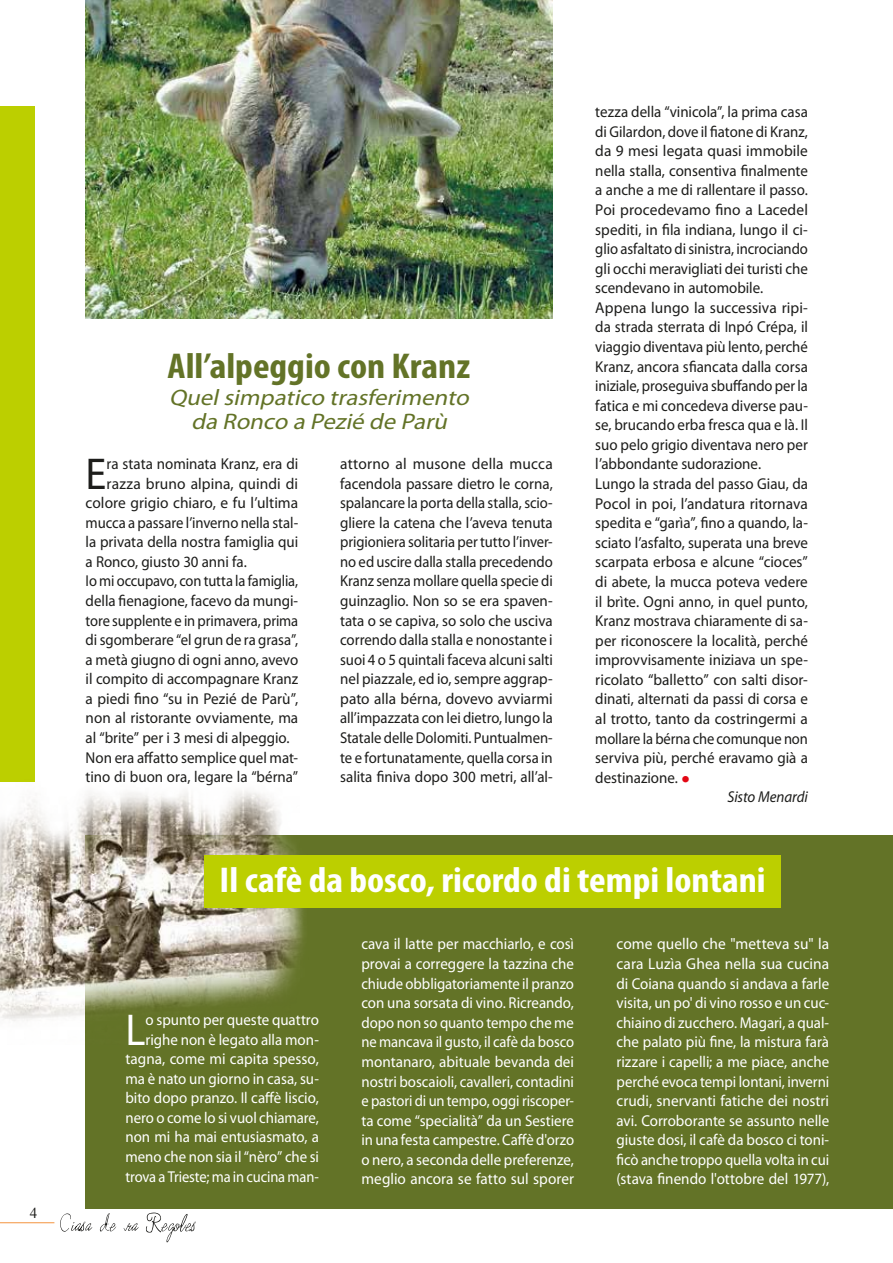
<style>
.page{position:relative;width:893px;height:1263px;background:#fff}
.page>*{position:absolute;margin:0;border:0;box-sizing:border-box;transform-origin:0 0}
.t1{font:44.85px "Myriad Pro";color:#1d1d1b;scale:.95 1}
.t2{font:44.85px "Myriad Pro";color:#fff;scale:.95 1}
.t3{font:700 condensed 36px "Myriad Pro";color:#fff;scale:1.1 1}
.t4{font:700 condensed 36px "Myriad Pro";color:#637327;scale:1.1 1}
.t5{font:italic 22.5px/24px "Myriad Pro";color:#637327;text-align:center;scale:1.1 1}
.t6{font:15.75px "Myriad Pro";color:#1d1d1b;scale:.95 1}
.t7{font:15.75px/19.5px "Myriad Pro";color:#1d1d1b;text-align:justify}
.t8{font:15.75px/19.6px "Myriad Pro";letter-spacing:-.005em;color:#fff;text-align:justify;scale:.95 1}
.t9{font:15.75px/19.6px "Myriad Pro";letter-spacing:-.005em;color:#fff;text-align:justify}
.t10{font:15.75px "Myriad Pro";color:#1d1d1b;scale:.96 1}
.t11{font:15.75px "Myriad Pro";color:#1d1d1b;scale:.93 1}
.t12{font:15.75px "Myriad Pro";color:#1d1d1b;scale:.94 1}
.t13{font:15.75px "Myriad Pro";color:#1d1d1b;scale:.92 1}
.t14{font:italic 15.75px "Myriad Pro";letter-spacing:-.005em;color:#1d1d1b;scale:.95 1}
.t15{font:15px "Times New Roman";color:#1d1d1b}
.s1{font-family:"Adobe Garamond Pro";font-size:23.25px;color:#e30613}
</style>
<div class="page">
<hr style="left:0;top:1222px;width:54px;height:1px;background:#f4943f">
<svg style="left:60px;top:1212px;width:136px;height:30px"></svg>
<div style="left:0;top:106px;width:34px;height:675px;background:#bccf00"></div>
<img style="left:86px;top:0;width:467px;height:319px">
<div style="left:85px;top:836px;width:808px;height:373px;background:#637327"></div>
<img style="left:0;top:770px;width:311px;height:251px">
<div style="left:204px;top:855px;width:577px;height:53px;background:#bccf00"></div>
<p class="t15" style="left:30px;top:1203px;width:9px">4</p>
<h2 class="t4" style="left:168px;top:343px;width:277px">All’alpeggio con Kranz</h2>
<h3 class="t5" style="left:169px;top:385px;width:279px">Quelsimpatico trasferimento da Ronco a Pezié de Parù</h3>
<h1 class="t1" style="left:86px;top:446px;width:24px">E</h1>
<p class="t6" style="left:107px;top:454px;width:203px">ra stata nominata Kranz, era di</p>
<p class="t7" style="left:107px;top:473px;width:193px">razza bruno alpina, quindi di</p>
<p class="t7" style="left:86px;top:493px;width:214px">colore grigio chiaro, e fu l’ultima</p>
<p class="t11" style="left:86px;top:513px;width:230px">mucca a passare l’inverno nella stal-</p>
<p class="t6" style="left:86px;top:532px;width:225px">la privata della nostra famiglia qui</p>
<p class="t6" style="left:86px;top:552px;width:171px">a Ronco, giusto 30 anni fa.</p>
<p class="t13" style="left:86px;top:571px;width:233px">Io mi occupavo, con tutta la famiglia,</p>
<p class="t6" style="left:86px;top:591px;width:225px">della fienagione, facevo da mungi-</p>
<p class="t13" style="left:86px;top:611px;width:233px">tore supplente e in primavera, prima</p>
<p class="t12" style="left:86px;top:630px;width:228px">di sgomberare “el grun de ra grasa”,</p>
<p class="t6" style="left:86px;top:650px;width:225px">a metà giugno di ogni anno, avevo</p>
<p class="t6" style="left:86px;top:669px;width:225px">il compito di accompagnare Kranz</p>
<p class="t7" style="left:86px;top:689px;width:214px">a piedi fino “su in Pezié de Parù”,</p>
<p class="t10" style="left:86px;top:708px;width:223px">non al ristorante ovviamente, ma</p>
<p class="t6" style="left:86px;top:728px;width:216px">al “brite” per i 3 mesi di alpeggio.</p>
<p class="t6" style="left:86px;top:748px;width:225px">Non era affatto semplice quel mat-</p>
<p class="t6" style="left:86px;top:767px;width:225px">tino di buon ora, legare la “bérna”</p>
<p class="t7" style="left:340px;top:454px;width:214px">attorno al musone della mucca facendola passare dietro le corna, spalancare la porta della stalla, scio&shy;gliere la catena che l’aveva tenuta prigioniera solitaria per tutto l’inver&shy;no ed uscire dalla stalla precedendo Kranz senza mollare quella specie di guinzaglio. Non so se era spaven&shy;tata o se capiva, so solo che usciva correndo dalla stalla e nonostante i suoi 4 o 5 quintali faceva alcuni salti nel piazzale, ed io, sempre aggrap&shy;pato alla bérna, dovevo avviarmi all’impazzata con lei dietro, lungo la Statale delle Dolomiti. Puntualmen&shy;te e fortunatamente, quella corsa in salita finiva dopo 300 metri, all’al-</p>
<p class="t6" style="left:595px;top:102px;width:225px">tezza della “vinicola”, la prima casa</p>
<p class="t12" style="left:595px;top:122px;width:228px">di Gilardon, dove il fiatone di Kranz,</p>
<p class="t7" style="left:595px;top:141px;width:214px">da 9 mesi legata quasi immobile</p>
<p class="t6" style="left:595px;top:161px;width:225px">nella stalla, consentiva finalmente</p>
<p class="t6" style="left:595px;top:180px;width:225px">a anche a me di rallentare il passo.</p>
<p class="t7" style="left:595px;top:200px;width:214px">Poi procedevamo fino a Lacedel</p>
<p class="t10" style="left:595px;top:220px;width:223px">spediti, in fila indiana, lungo il ci-</p>
<p class="t11" style="left:595px;top:239px;width:230px">glio asfaltato di sinistra, incrociando</p>
<p class="t6" style="left:595px;top:259px;width:225px">gli occhi meravigliati dei turisti che</p>
<p class="t6" style="left:595px;top:278px;width:178px">scendevano in automobile.</p>
<p class="t7" style="left:595px;top:298px;width:214px">Appena lungo la successiva ripi-</p>
<p class="t6" style="left:595px;top:317px;width:225px">da strada sterrata di Inpó Crépa, il</p>
<p class="t12" style="left:595px;top:337px;width:228px">viaggio diventava più lento, perché</p>
<p class="t6" style="left:595px;top:357px;width:225px">Kranz, ancora sfiancata dalla corsa</p>
<p class="t11" style="left:595px;top:376px;width:230px">iniziale, proseguiva sbuffando per la</p>
<p class="t6" style="left:595px;top:396px;width:225px">fatica e mi concedeva diverse pau-</p>
<p class="t6" style="left:595px;top:415px;width:225px">se, brucando erba fresca qua e là. Il</p>
<p class="t6" style="left:595px;top:435px;width:225px">suo pelo grigio diventava nero per</p>
<p class="t6" style="left:595px;top:454px;width:176px">l’abbondante sudorazione.</p>
<p class="t6" style="left:595px;top:474px;width:225px">Lungo la strada del passo Giau, da</p>
<p class="t7" style="left:595px;top:493px;width:214px">Pocol in poi, l’andatura ritornava</p>
<p class="t6" style="left:595px;top:513px;width:225px">spedita e “garìa”, fino a quando, la-</p>
<p class="t6" style="left:595px;top:533px;width:225px">sciato l’asfalto, superata una breve</p>
<p class="t10" style="left:595px;top:552px;width:223px">scarpata erbosa e alcune “cioces”</p>
<p class="t10" style="left:595px;top:572px;width:223px">di abete, la mucca poteva vedere</p>
<p class="t10" style="left:595px;top:591px;width:223px">il brìte. Ogni anno, in quel punto,</p>
<p class="t6" style="left:595px;top:611px;width:225px">Kranz mostrava chiaramente di sa-</p>
<p class="t6" style="left:595px;top:631px;width:225px">per riconoscere la località, perché</p>
<p class="t6" style="left:595px;top:650px;width:225px">improvvisamente iniziava un spe-</p>
<p class="t7" style="left:595px;top:669px;width:214px">ricolato “balletto” con salti disor-</p>
<p class="t6" style="left:595px;top:689px;width:225px">dinati, alternati da passi di corsa e</p>
<p class="t7" style="left:595px;top:709px;width:214px">al trotto, tanto da costringermi a</p>
<p class="t13" style="left:595px;top:728px;width:233px">mollare la bérna che comunque non</p>
<p class="t6" style="left:595px;top:748px;width:225px">serviva più, perché eravamo già a</p>
<p class="t6" style="left:595px;top:768px;width:101px">destinazione. <span class="s1">•</span></p>
<p class="t14" style="left:728px;top:787px;width:86px">Sisto Menardi</p>
<h2 class="t3" style="left:220px;top:858px;width:498px">Il cafè da bosco, ricordo di tempi lontani</h2>
<h1 class="t2" style="left:125px;top:1002px;width:23px">L</h1>
<p class="t8" style="left:125px;top:1009px;width:205px;text-align:right">o spunto per queste quattro righe non è legato alla mon&shy;tagna, come mi capita spesso, ma è nato un giorno in casa, su&shy;bito dopo pranzo. Il caffè liscio, nero o come lo si vuol chiamare, non mi ha mai entusiasmato, a meno che non sia il “nèro” che si trova a Trieste; ma in cucina man-</p>
<p class="t8" style="left:361px;top:934px;width:225px">cava il latte per macchiarlo, e così provai a correggere la tazzina che chiude obbligatoriamente il pranzo con una sorsata di vino. Ricreando, dopo non so quanto tempo che me ne mancava il gusto, il cafè da bosco montanaro, abituale bevanda dei nostri boscaioli, cavalleri, contadini e pastori di un tempo, oggi riscoper&shy;ta come “specialità” da un Sestiere in una festa campestre. Caffè d'orzo o nero, a seconda delle preferenze, meglio ancora se fatto sul sporer</p>
<p class="t9" style="left:617px;top:934px;width:214px">come quello che "metteva su" la cara Luzìa Ghea nella sua cucina di Coiana quando si andava a farle visita, un po' di vino rosso e un cuc&shy;chiaino di zucchero. Magari, a qual&shy;che palato più fine, la mistura farà rizzare i capelli; a me piace, anche perché evoca tempi lontani, inverni crudi, snervanti fatiche dei nostri avi. Corroborante se assunto nelle giuste dosi, il cafè da bosco ci toni&shy;ficò anche troppo quella volta in cui (stava finendo l'ottobre del 1977),</p>
</div>
